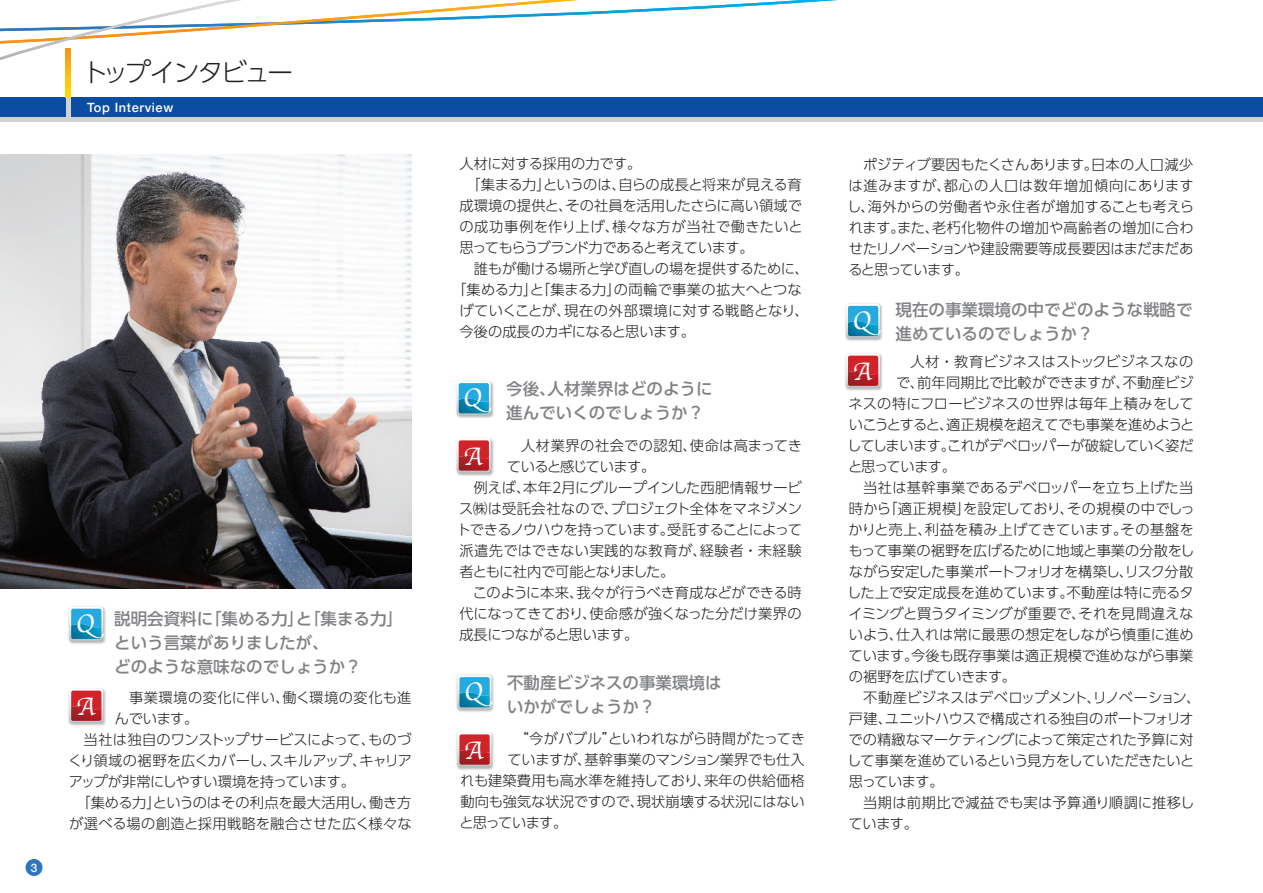
<style>
.page{position:relative;width:1263px;height:893px;background:#fff}
.page>*{position:absolute;margin:0;border:0;box-sizing:border-box;transform-origin:0 0}
.t1{font:26.55px/51.4px "Apple Chancery";color:#fff}
.t2{font:300 25.5px "UD Shin Go Pro";letter-spacing:-.085em;color:#231f20}
.t3{font:500 16.5px/24px "UD Shin Go Pro";color:#808285}
.t4{font:300 14.25px/21px "UD Shin Go Pro";letter-spacing:-.005em;color:#231f20;text-align:justify}
.t5{font:300 14.25px "UD Shin Go Pro";letter-spacing:.015em;color:#231f20}
.t6{font:300 14.25px "UD Shin Go Pro";letter-spacing:-.025em;color:#231f20}
.t7{font:300 14.25px "UD Shin Go Pro";letter-spacing:.02em;color:#231f20}
.t8{font:300 14.25px "UD Shin Go Pro";letter-spacing:.035em;color:#231f20}
.t9{font:300 14.25px "UD Shin Go Pro";letter-spacing:-.035em;color:#231f20}
.t10{font:300 14.25px "UD Shin Go Pro";letter-spacing:-.03em;color:#231f20}
.t11{font:300 14.25px "UD Shin Go Pro";letter-spacing:-.05em;color:#231f20}
.t12{font:300 14.25px "UD Shin Go Pro";letter-spacing:-.06em;color:#231f20}
.t13{font:300 14.25px "UD Shin Go Pro";letter-spacing:-.045em;color:#231f20}
.t14{font:300 14.25px "UD Shin Go Pro";letter-spacing:.03em;color:#231f20}
.t15{font:300 14.25px "UD Shin Go Pro";letter-spacing:-.055em;color:#231f20}
.t16{font:300 14.25px "UD Shin Go Pro";letter-spacing:-.04em;color:#231f20}
.t17{font:500 12.75px "Helvetica Neue";letter-spacing:.05em;color:#fff}
.t18{font:500 11.7px "Helvetica Neue";color:#fff}
</style>
<div class="page">
<img style="left:845px;top:303px;width:38px;height:38px">
<svg style="left:846px;top:304px;width:34px;height:34px"></svg>
<img style="left:845px;top:353px;width:38px;height:38px">
<svg style="left:846px;top:354px;width:34px;height:34px"></svg>
<img style="left:456px;top:674px;width:38px;height:38px">
<svg style="left:457px;top:675px;width:34px;height:34px"></svg>
<img style="left:456px;top:733px;width:38px;height:37px">
<svg style="left:457px;top:732px;width:34px;height:35px"></svg>
<img style="left:457px;top:382px;width:37px;height:36px">
<svg style="left:456px;top:381px;width:35px;height:34px"></svg>
<img style="left:457px;top:439px;width:37px;height:37px">
<svg style="left:456px;top:438px;width:35px;height:35px"></svg>
<img style="left:68px;top:606px;width:38px;height:38px">
<svg style="left:69px;top:607px;width:34px;height:34px"></svg>
<img style="left:68px;top:688px;width:38px;height:38px">
<svg style="left:69px;top:689px;width:34px;height:34px"></svg>
<img style="left:0;top:155px;width:411px;height:434px">
<hr style="left:0;top:117px;width:1263px;height:4px;background:#d1d2d4">
<svg style="left:687px;top:0;width:151px;height:10px"></svg>
<svg style="left:0;top:0;width:687px;height:98px"></svg>
<div style="left:0;top:98px;width:1263px;height:19px;background:#0d4da1"></div>
<hr style="left:66px;top:98px;width:4px;height:19px;background:#d1d2d4">
<svg style="left:66px;top:49px;width:4px;height:49px"></svg>
<div style="left:26px;top:859px;width:17px;height:17px;background:#2e76bc;border-radius:50%"></div>
<p class="t2" style="left:82px;top:52px;width:212px">トップインタビュー</p>
<p class="t17" style="left:87px;top:97px;width:88px">Top Interview</p>
<p class="t18" style="left:31px;top:858px;width:8px">3</p>
<p class="t1" style="left:76px;top:597px;width:20px">Q</p>
<p class="t3" style="left:114px;top:606px;width:290px">説明会資料に「集める力」と「集まる力」という言葉がありましたが、<br>どのような意味なのでしょうか？</p>
<p class="t8" style="left:129px;top:686px;width:284px">事業環境の変化に伴い、働く環境の変化も進</p>
<p class="t4" style="left:115px;top:707px;width:85px">んでいます。</p>
<p class="t4" style="left:69px;top:728px;width:344px">　当社は独自のワンストップサービスによって、ものづ</p>
<p class="t6" style="left:68px;top:749px;width:345px">くり領域の裾野を広くカバーし、スキルアップ、キャリア</p>
<p class="t6" style="left:69px;top:770px;width:288px">アップが非常にしやすい環境を持っています。</p>
<p class="t4" style="left:69px;top:791px;width:344px">　「集める力」というのはその利点を最大活用し、働き方</p>
<p class="t4" style="left:69px;top:812px;width:344px">が選べる場の創造と採用戦略を融合させた広く様々な</p>
<p class="t1" style="left:76px;top:681px;width:21px">A</p>
<p class="t4" style="left:459px;top:153px;width:184px">人材に対する採用の力です。</p>
<p class="t10" style="left:459px;top:173px;width:344px">　「集まる力」というのは、自らの成長と将来が見える育</p>
<p class="t4" style="left:459px;top:195px;width:344px">成環境の提供と、その社員を活用したさらに高い領域で</p>
<p class="t14" style="left:459px;top:215px;width:345px">の成功事例を作り上げ、様々な方が当社で働きたいと</p>
<p class="t15" style="left:459px;top:236px;width:296px">思ってもらうブランド力であると考えています。</p>
<p class="t4" style="left:459px;top:258px;width:351px">　誰もが働ける場所と学び直しの場を提供するために、</p>
<p class="t5" style="left:452px;top:278px;width:351px">「集める力」と「集まる力」の両輪で事業の拡大へとつな</p>
<p class="t4" style="left:459px;top:300px;width:351px">げていくことが、現在の外部環境に対する戦略となり、</p>
<p class="t16" style="left:459px;top:320px;width:237px">今後の成長のカギになると思います。</p>
<p class="t3" style="left:506px;top:376px;width:208px">今後、人材業界はどのように進んでいくのでしょうか？</p>
<p class="t1" style="left:463px;top:372px;width:20px">Q</p>
<p class="t1" style="left:463px;top:431px;width:21px">A</p>
<p class="t8" style="left:507px;top:434px;width:297px">　人材業界の社会での認知、使命は高まってき</p>
<p class="t11" style="left:507px;top:455px;width:150px">ていると感じています。</p>
<p class="t4" style="left:459px;top:477px;width:344px">　例えば、本年2月にグループインした西肥情報サービ</p>
<p class="t4" style="left:459px;top:498px;width:345px">ス㈱は受託会社なので、プロジェクト全体をマネジメン</p>
<p class="t11" style="left:457px;top:518px;width:347px">トできるノウハウを持っています。受託することによって</p>
<p class="t8" style="left:459px;top:539px;width:344px">派遣先ではできない実践的な教育が、経験者・未経験</p>
<p class="t12" style="left:459px;top:560px;width:217px">者ともに社内で可能となりました。</p>
<p class="t4" style="left:459px;top:582px;width:344px">　このように本来、我々が行うべき育成などができる時</p>
<p class="t4" style="left:459px;top:603px;width:344px">代になってきており、使命感が強くなった分だけ業界の</p>
<p class="t9" style="left:459px;top:623px;width:180px">成長につながると思います。</p>
<p class="t3" style="left:507px;top:670px;width:216px">不動産ビジネスの事業環境はいかがでしょうか？</p>
<p class="t1" style="left:464px;top:666px;width:20px">Q</p>
<p class="t1" style="left:464px;top:725px;width:21px">A</p>
<p class="t4" style="left:508px;top:727px;width:299px">　“今がバブル”といわれながら時間がたってき</p>
<p class="t4" style="left:507px;top:749px;width:299px">ていますが、基幹事業のマンション業界でも仕入</p>
<p class="t4" style="left:460px;top:770px;width:346px">れも建築費用も高水準を維持しており、来年の供給価格</p>
<p class="t4" style="left:460px;top:791px;width:346px">動向も強気な状況ですので、現状崩壊する状況にはない</p>
<p class="t12" style="left:459px;top:811px;width:110px">と思っています。</p>
<p class="t4" style="left:847px;top:154px;width:348px">　ポジティブ要因もたくさんあります。日本の人口減少は進みますが、都心の人口は数年増加傾向にありますし、海外からの労働者や永住者が増加することも考えられます。また、老朽化物件の増加や高齢者の増加に合わせたリノベーションや建設需要等成長要因はまだまだあると思っています。</p>
<p class="t3" style="left:895px;top:298px;width:298px">現在の事業環境の中でどのような戦略で進めているのでしょうか？</p>
<p class="t1" style="left:852px;top:294px;width:21px">Q<br>A</p>
<p class="t5" style="left:896px;top:350px;width:299px">　人材・教育ビジネスはストックビジネスなの</p>
<p class="t4" style="left:896px;top:371px;width:299px">で、前年同期比で比較ができますが、不動産ビジ</p>
<p class="t5" style="left:849px;top:392px;width:346px">ネスの特にフロービジネスの世界は毎年上積みをして</p>
<p class="t9" style="left:849px;top:413px;width:347px">いこうとすると、適正規模を超えてでも事業を進めようと</p>
<p class="t10" style="left:847px;top:434px;width:348px">してしまいます。これがデベロッパーが破綻していく姿だ</p>
<p class="t12" style="left:848px;top:455px;width:110px">と思っています。</p>
<p class="t5" style="left:849px;top:476px;width:346px">　当社は基幹事業であるデベロッパーを立ち上げた当</p>
<p class="t7" style="left:849px;top:497px;width:347px">時から「適正規模」を設定しており、その規模の中でしっ</p>
<p class="t7" style="left:849px;top:518px;width:347px">かりと売上、利益を積み上げてきています。その基盤を</p>
<p class="t6" style="left:849px;top:539px;width:347px">もって事業の裾野を広げるために地域と事業の分散をし</p>
<p class="t13" style="left:849px;top:560px;width:346px">ながら安定した事業ポートフォリオを構築し、リスク分散</p>
<p class="t4" style="left:847px;top:581px;width:348px">した上で安定成長を進めています。不動産は特に売るタ</p>
<p class="t4" style="left:848px;top:602px;width:346px">イミングと買うタイミングが重要で、それを見間違えな</p>
<p class="t4" style="left:849px;top:623px;width:346px">いよう、仕入れは常に最悪の想定をしながら慎重に進め</p>
<p class="t4" style="left:849px;top:644px;width:346px">ています。今後も既存事業は適正規模で進めながら事業</p>
<p class="t6" style="left:849px;top:665px;width:169px">の裾野を広げていきます。</p>
<p class="t4" style="left:849px;top:686px;width:353px">　不動産ビジネスはデベロップメント、リノベーション、</p>
<p class="t9" style="left:849px;top:707px;width:346px">戸建、ユニットハウスで構成される独自のポートフォリオ</p>
<p class="t4" style="left:849px;top:728px;width:346px">での精緻なマーケティングによって策定された予算に対</p>
<p class="t4" style="left:847px;top:749px;width:349px">して事業を進めているという見方をしていただきたいと</p>
<p class="t4" style="left:849px;top:770px;width:96px">思っています。</p>
<p class="t7" style="left:849px;top:791px;width:347px">　当期は前期比で減益でも実は予算通り順調に推移し</p>
<p class="t4" style="left:849px;top:812px;width:71px">ています。</p>
</div>
